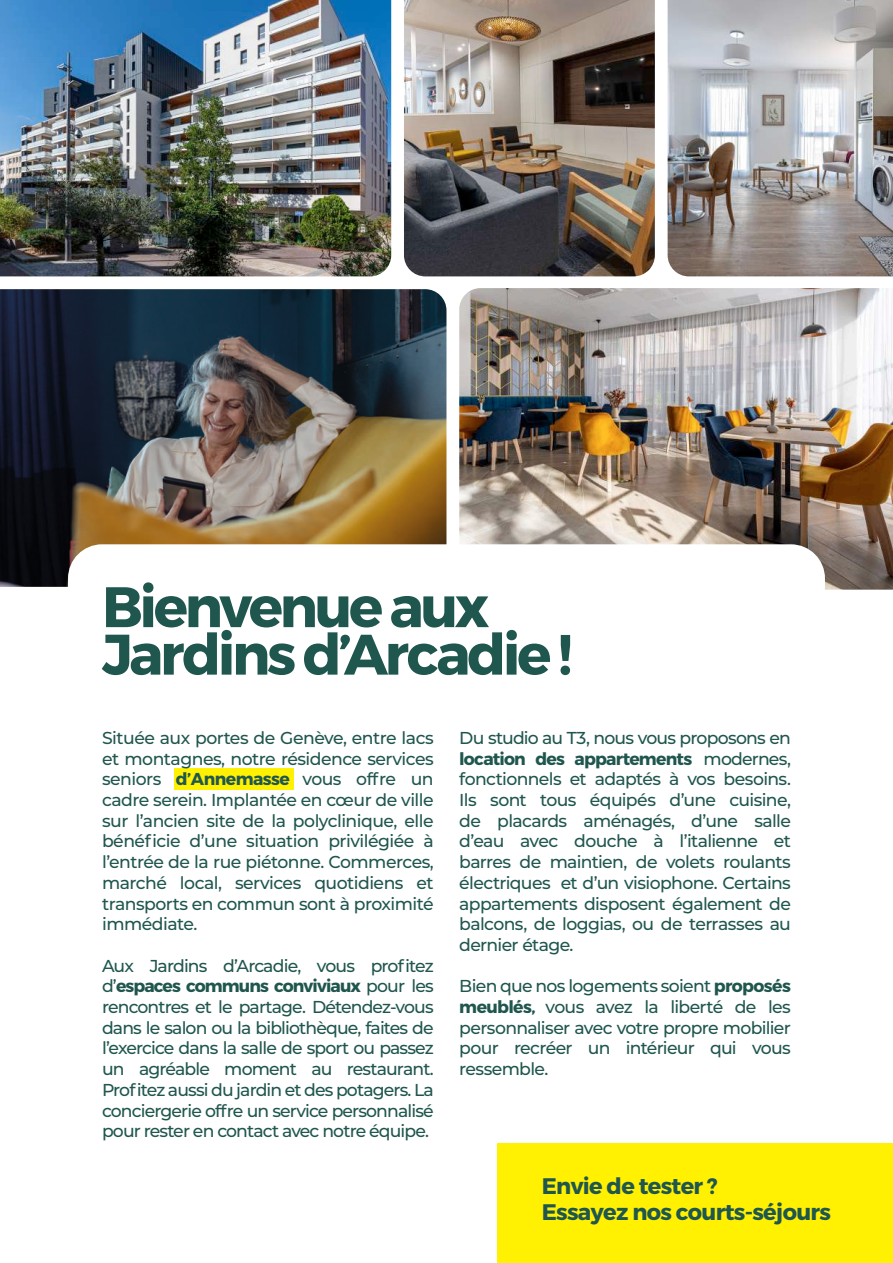
<style>
.page{position:relative;width:893px;height:1263px;background:#fff}
.page>*{position:absolute;margin:0;border:0;box-sizing:border-box;transform-origin:0 0}
.t1{font:700 57px/47.5px "Montserrat";letter-spacing:-.06em;color:#1f564e}
.t2{font:700 22.5px/26.5px "Montserrat";letter-spacing:-.03em;color:#1f564e}
.t3{font:500 17.25px/20.7px "Montserrat";letter-spacing:-.04em;color:#1f564e;text-align:justify}
.s1{font-weight:700}
</style>
<div class="page">
<img style="left:668px;top:0;width:225px;height:276px">
<img style="left:404px;top:0;width:251px;height:276px">
<img style="left:0;top:0;width:391px;height:276px">
<img style="left:0;top:289px;width:446px;height:298px">
<img style="left:459px;top:288px;width:434px;height:302px">
<div style="left:174px;top:768px;width:119px;height:22px;background:#fff101"></div>
<div style="left:68px;top:544px;width:757px;height:177px;background:#fff;border-radius:34px"></div>
<div style="left:497px;top:1144px;width:396px;height:119px;background:#fff101"></div>
<h1 class="t1" style="left:102px;top:584px;width:472px">Bienvenue aux<br>Jardins d’Arcadie !</h1>
<p class="t3" style="left:102px;top:727px;width:333px">Située aux portes de Genève, entre lacs et montagnes, notre résidence services seniors <span class="s1">d’Annemasse</span> vous offre un cadre serein. Implantée en cœur de ville sur l’ancien site de la polyclinique, elle bénéficie d’une situation privilégiée à l’entrée de la rue piétonne. Commerces, marché local, services quotidiens et transports en commun sont à proximité immédiate.</p>
<p class="t3" style="left:102px;top:954px;width:333px">Aux Jardins d’Arcadie, vous profitez d’<span class="s1">espaces communs conviviaux</span> pour les rencontres et le partage. Détendez-vous dans le salon ou la bibliothèque, faites de l’exercice dans la salle de sport ou passez un agréable moment au restaurant.<br>Profitez aussi du jardin et des potagers. La conciergerie offre un service personnalisé pour rester en contact avec notre équipe.</p>
<p class="t3" style="left:459px;top:727px;width:333px">Du studio au T3, nous vous proposons en <span class="s1">location des appartements</span> modernes, fonctionnels et adaptés à vos besoins.<br>Ils sont tous équipés d’une cuisine, de placards aménagés, d’une salle d’eau avec douche à l’italienne et barres de maintien, de volets roulants électriques et d’un visiophone. Certains appartements disposent également de balcons, de loggias, ou de terrasses au dernier étage.</p>
<p class="t3" style="left:459px;top:975px;width:333px">Bien que nos logements soient <span class="s1">proposés meublés,</span> vous avez la liberté de les personnaliser avec votre propre mobilier pour recréer un intérieur qui vous ressemble.</p>
<h2 class="t2" style="left:542px;top:1173px;width:291px">Envie de tester ?<br>Essayez nos courts-séjours</h2>
</div>
